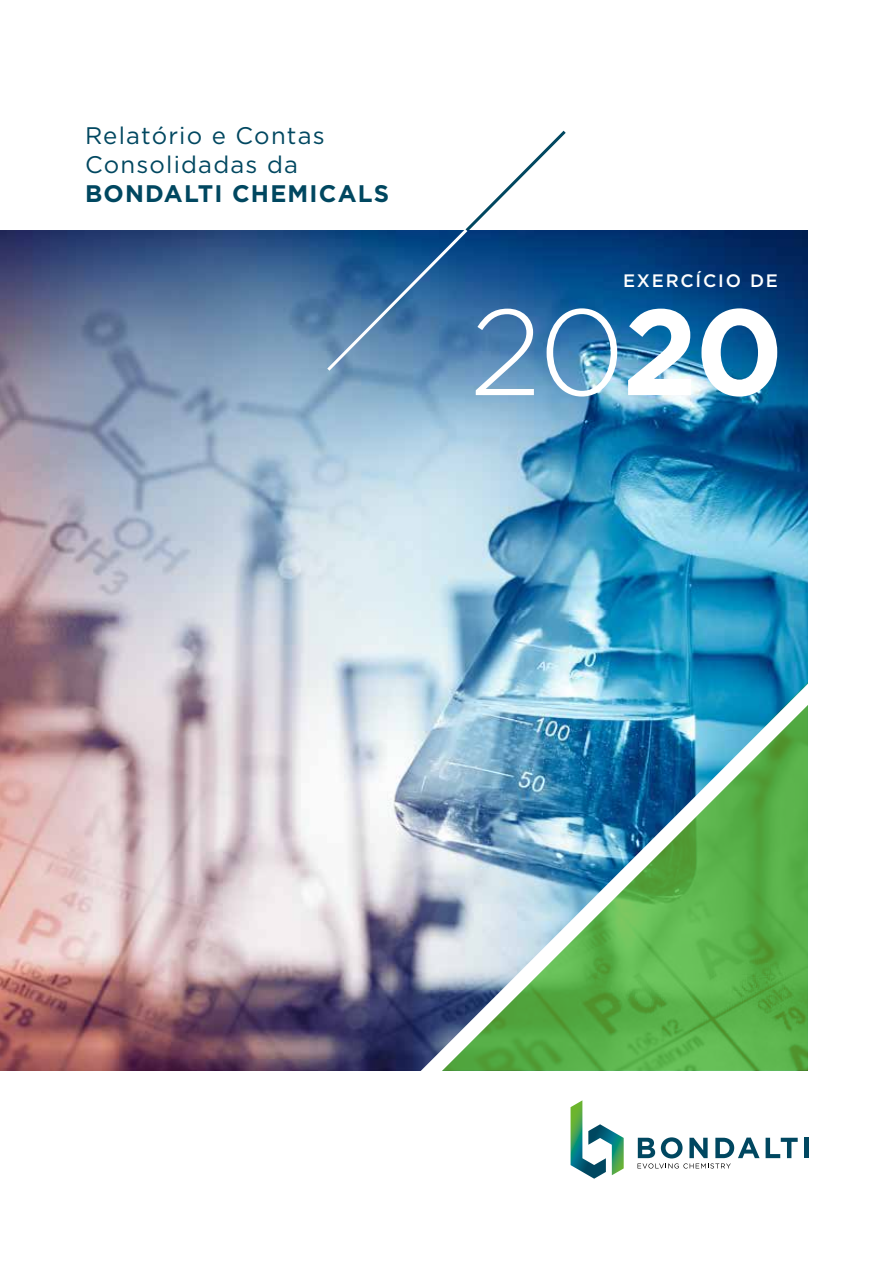
<style>
.page{position:relative;width:893px;height:1263px;background:#fff}
.page>*{position:absolute;margin:0;border:0;box-sizing:border-box;transform-origin:0 0}
.t1{font:300 121.8px "Gotham";color:#fff}
.t2{font:24px/28.8px "Gotham";letter-spacing:.05em;color:#004760}
.t3{font:700 24px "Gotham";letter-spacing:.05em;color:#004760}
.t4{font:500 18px "Gotham";letter-spacing:.1em;color:#fff}
.s1{font-weight:700}
</style>
<div class="page">
<svg style="left:469px;top:130px;width:97px;height:98px"></svg>
<img style="left:0;top:230px;width:808px;height:841px">
<svg style="left:324px;top:226px;width:147px;height:148px;background:#4174a3"></svg>
<img style="left:257px;top:472px;width:552px;height:707px">
<p class="t2" style="left:85px;top:121px;width:241px">Relatório e Contas<br>Consolidadas da</p>
<p class="t3" style="left:85px;top:177px;width:306px">BONDALTI CHEMICALS</p>
<p class="t4" style="left:623px;top:268px;width:156px">EXERCÍCIO DE</p>
<h1 class="t1" style="left:470px;top:275px;width:315px">20<span class="s1">20</span></h1>
</div>
